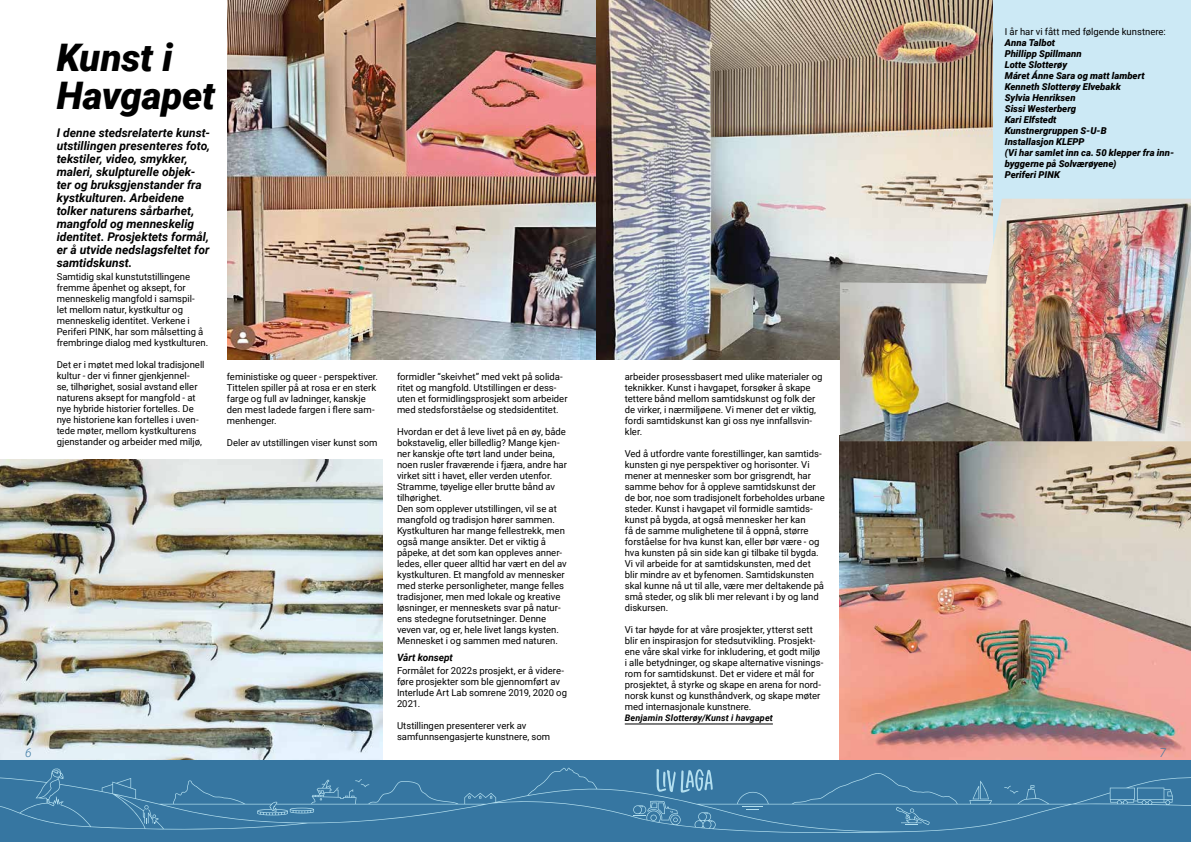
<style>
.page{position:relative;width:1191px;height:842px;background:#fff}
.page>*{position:absolute;margin:0;border:0;box-sizing:border-box;transform-origin:0 0}
.t1{font:italic 900 38px/38px "Roboto";letter-spacing:-.01em;color:#000}
.t2{font:italic 700 12px/13px "Roboto";color:#000}
.t3{font:italic 300 12px "Roboto";color:#3676a1}
.t4{font:italic 700 10px "Roboto";letter-spacing:-.005em;color:#000}
.t5{font:9.5px/11px "Roboto";color:#000}
.t6{font:italic 900 9.5px/11px "Roboto";color:#000}
.t7{font:italic 700 9px "Roboto";letter-spacing:.01em;color:#000}
</style>
<div class="page">
<img style="left:0;top:459px;width:383px;height:301px">
<div style="left:989px;top:0;width:202px;height:245px;background:#cce9f5"></div>
<img style="left:840px;top:441px;width:351px;height:319px">
<div style="left:0;top:760px;width:1191px;height:82px;background:#3676a1"></div>
<svg style="left:0;top:768px;width:1191px;height:65px"></svg>
<svg style="left:656px;top:769px;width:57px;height:24px"></svg>
<img style="left:227px;top:0;width:765px;height:359px">
<img style="left:840px;top:199px;width:351px;height:242px">
<hr style="left:625px;top:724px;width:148px;height:1px;background:#000">
<h1 class="t1" style="left:57px;top:37px;width:160px">Kunst i<br>Havgapet</h1>
<p class="t2" style="left:57px;top:125px;width:155px">I denne stedsrelaterte kunst&shy;utstillingen presenteres foto, tekstiler, video, smykker, maleri, skulpturelle objek&shy;ter og bruksgjenstander fra kystkulturen. Arbeidene tolker naturens sårbarhet, mangfold og menneskelig identitet. Prosjektets formål, er å utvide nedslagsfeltet for samtidskunst.</p>
<p class="t5" style="left:57px;top:271px;width:153px">Samtidig skal kunstutstillingene fremme åpenhet og aksept, for menneskelig mangfold i samspil-<br>let mellom natur, kystkultur og menneskelig identitet. Verkene i Periferi PINK, har som målsetting å frembringe dialog med kystkulturen.</p>
<p class="t5" style="left:57px;top:359px;width:149px">Det er i møtet med lokal tradisjonell kultur - der vi finner gjenkjennel-<br>se, tilhørighet, sosial avstand eller naturens aksept for mangfold - at nye hybride historier fortelles. De nye historiene kan fortelles i uven&shy;tede møter, mellom kystkulturens gjenstander og arbeider med miljø,</p>
<p class="t5" style="left:227px;top:371px;width:153px">feministiske og queer - perspektiver.<br>Tittelen spiller på at rosa er en sterk farge og full av ladninger, kanskje den mest ladede fargen i flere sam&shy;menhenger.</p>
<p class="t5" style="left:227px;top:437px;width:152px">Deler av utstillingen viser kunst som</p>
<p class="t5" style="left:397px;top:371px;width:172px">formidler “skeivhet” med vekt på solida&shy;ritet og mangfold. Utstillingen er dess&shy;uten et formidlingsprosjekt som arbeider med stedsforståelse og stedsidentitet.</p>
<p class="t5" style="left:397px;top:426px;width:171px">Hvordan er det å leve livet på en øy, både bokstavelig, eller billedlig? Mange kjen&shy;ner kanskje ofte tørt land under beina, noen rusler fraværende i fjæra, andre har virket sitt i havet, eller verden utenfor.<br>Stramme, tøyelige eller brutte bånd av tilhørighet.<br>Den som opplever utstillingen, vil se at mangfold og tradisjon hører sammen.<br>Kystkulturen har mange fellestrekk, men også mange ansikter. Det er viktig å påpeke, at det som kan oppleves anner&shy;ledes, eller queer alltid har vært en del av kystkulturen. Et mangfold av mennesker med sterke personligheter, mange felles tradisjoner, men med lokale og kreative løsninger, er menneskets svar på natur&shy;ens stedegne forutsetninger. Denne veven var, og er, hele livet langs kysten.<br>Mennesket i og sammen med naturen.</p>
<p class="t4" style="left:397px;top:650px;width:57px">Vårt konsept</p>
<p class="t5" style="left:397px;top:665px;width:172px">Formålet for 2022s prosjekt, er å videre&shy;føre prosjekter som ble gjennomført av<br>Interlude Art Lab somrene 2019, 2020 og<br>2021.</p>
<p class="t5" style="left:397px;top:720px;width:155px">Utstillingen presenterer verk av samfunnsengasjerte kunstnere, som</p>
<p class="t5" style="left:625px;top:371px;width:199px">arbeider prosessbasert med ulike materialer og teknikker. Kunst i havgapet, forsøker å skape tettere bånd mellom samtidskunst og folk der de virker, i nærmiljøene. Vi mener det er viktig, fordi samtidskunst kan gi oss nye innfallsvin&shy;kler.</p>
<p class="t5" style="left:625px;top:448px;width:202px">Ved å utfordre vante forestillinger, kan samtids&shy;kunsten gi nye perspektiver og horisonter. Vi mener at mennesker som bor grisgrendt, har samme behov for å oppleve samtidskunst der de bor, noe som tradisjonelt forbeholdes urbane steder. Kunst i havgapet vil formidle samtids&shy;kunst på bygda, at også mennesker her kan<br>få de samme mulighetene til å oppnå, større forståelse for hva kunst kan, eller bør være - og hva kunsten på sin side kan gi tilbake til bygda.<br>Vi vil arbeide for at samtidskunsten, med det blir mindre av et byfenomen. Samtidskunsten skal kunne nå ut til alle, være mer deltakende på små steder, og slik bli mer relevant i by og land diskursen.</p>
<p class="t5" style="left:625px;top:624px;width:200px">Vi tar høyde for at våre prosjekter, ytterst sett blir en inspirasjon for stedsutvikling. Prosjekt&shy;ene våre skal virke for inkludering, et godt miljø i alle betydninger, og skape alternative visnings&shy;rom for samtidskunst. Det er videre et mål for prosjektet, å styrke og skape en arena for nord&shy;norsk kunst og kunsthåndverk, og skape møter med internasjonale kunstnere.</p>
<p class="t7" style="left:625px;top:711px;width:150px">Benjamin Slotterøy/Kunst i havgapet</p>
<p class="t5" style="left:1004px;top:26px;width:163px">I år har vi fått med følgende kunstnere:</p>
<p class="t6" style="left:1004px;top:37px;width:171px">Anna Talbot<br>Phillipp Spillmann<br>Lotte Slotterøy<br>Máret Ánne Sara og matt lambert<br>Kenneth Slotterøy Elvebakk<br>Sylvia Henriksen<br>Sissi Westerberg<br>Kari Elfstedt<br>Kunstnergruppen S-U-B<br>Installasjon KLEPP<br>(Vi har samlet inn ca. 50 klepper fra inn&shy;byggerne på Solværøyene)<br>Periferi PINK</p>
<p class="t3" style="left:25px;top:744px;width:8px">6</p>
<p class="t3" style="left:1159px;top:744px;width:8px">7</p>
</div>
